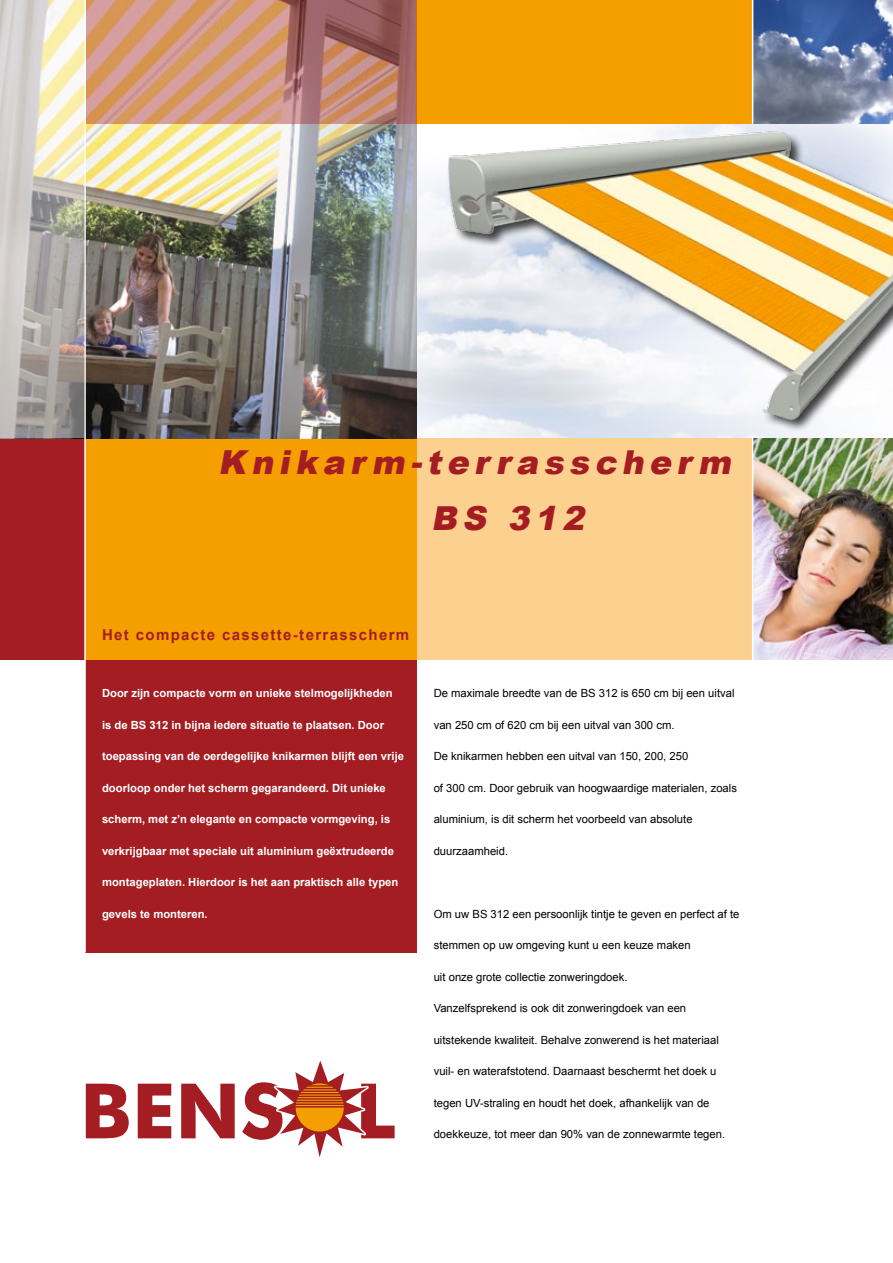
<style>
.page{position:relative;width:893px;height:1263px;background:#fff}
.page>*{position:absolute;margin:0;border:0;box-sizing:border-box;transform-origin:0 0}
.t1{font:italic 900 33px/55.5px "Arial";color:#a41d23}
.t2{font:700 15px "Arial";letter-spacing:.09em;color:#a41d23}
.t3{font:11.25px "Arial";color:#000}
.t4{font:700 11.25px "Arial";color:#fff}
</style>
<div class="page">
<img style="left:417px;top:123px;width:475px;height:315px">
<div style="left:0;top:438px;width:85px;height:221px;background:#a41d23"></div>
<div style="left:417px;top:438px;width:476px;height:221px;background:#fcd08e"></div>
<div style="left:85px;top:659px;width:332px;height:293px;background:#a41d23"></div>
<div style="left:85px;top:438px;width:332px;height:221px;background:#f49e00"></div>
<img style="left:86px;top:123px;width:331px;height:315px">
<div style="left:417px;top:0;width:335px;height:123px;background:#f49e00"></div>
<svg style="left:86px;top:0;width:331px;height:123px;background:#c48973"></svg>
<hr style="left:84px;top:0;width:2px;height:952px;background:#fff">
<img style="left:753px;top:438px;width:140px;height:221px">
<div style="left:447px;top:131px;width:446px;height:302px;background:#000;opacity:.75"></div>
<img style="left:447px;top:125px;width:446px;height:295px">
<hr style="left:752px;top:438px;width:1px;height:227px;background:#fff">
<img style="left:753px;top:0;width:140px;height:123px">
<svg style="left:0;top:0;width:84px;height:438px;background:#c7c2b8"></svg>
<svg style="left:86px;top:1061px;width:309px;height:96px"></svg>
<h1 class="t1" style="left:431px;top:434px;width:309px;text-indent:-213px">Knikarm-terrasscherm<br>BS 312</h1>
<h2 class="t2" style="left:102px;top:625px;width:309px">Het compacte cassette-terrasscherm</h2>
<p class="t4" style="left:102px;top:686px;width:292px">Door zijn compacte vorm en unieke stelmogelijkheden</p>
<p class="t4" style="left:102px;top:717px;width:283px">is de BS 312 in bijna iedere situatie te plaatsen. Door</p>
<p class="t4" style="left:102px;top:749px;width:303px">toepassing van de oerdegelijke knikarmen blijft een vrije</p>
<p class="t4" style="left:102px;top:780px;width:285px">doorloop onder het scherm gegarandeerd. Dit unieke</p>
<p class="t4" style="left:102px;top:812px;width:290px">scherm, met z’n elegante en compacte vormgeving, is</p>
<p class="t4" style="left:102px;top:843px;width:293px">verkrijgbaar met speciale uit aluminium geëxtrudeerde</p>
<p class="t4" style="left:102px;top:875px;width:298px">montageplaten. Hierdoor is het aan praktisch alle typen</p>
<p class="t4" style="left:102px;top:906px;width:107px">gevels te monteren.</p>
<p class="t3" style="left:434px;top:686px;width:302px">De maximale breedte van de BS 312 is 650 cm bij een uitval</p>
<p class="t3" style="left:434px;top:717px;width:242px">van 250 cm of 620 cm bij een uitval van 300 cm.</p>
<p class="t3" style="left:434px;top:749px;width:256px">De knikarmen hebben een uitval van 150, 200, 250</p>
<p class="t3" style="left:434px;top:780px;width:305px">of 300 cm. Door gebruik van hoogwaardige materialen, zoals</p>
<p class="t3" style="left:434px;top:812px;width:260px">aluminium, is dit scherm het voorbeeld van absolute</p>
<p class="t3" style="left:434px;top:843px;width:76px">duurzaamheid.</p>
<p class="t3" style="left:434px;top:906px;width:307px">Om uw BS 312 een persoonlijk tintje te geven en perfect af te</p>
<p class="t3" style="left:434px;top:938px;width:258px">stemmen op uw omgeving kunt u een keuze maken</p>
<p class="t3" style="left:434px;top:969px;width:195px">uit onze grote collectie zonweringdoek.</p>
<p class="t3" style="left:434px;top:1001px;width:254px">Vanzelfsprekend is ook dit zonweringdoek van een</p>
<p class="t3" style="left:434px;top:1032px;width:287px">uitstekende kwaliteit. Behalve zonwerend is het materiaal</p>
<p class="t3" style="left:434px;top:1064px;width:284px">vuil- en waterafstotend. Daarnaast beschermt het doek u</p>
<p class="t3" style="left:434px;top:1095px;width:277px">tegen UV-straling en houdt het doek, afhankelijk van de</p>
<p class="t3" style="left:434px;top:1127px;width:293px">doekkeuze, tot meer dan 90% van de zonnewarmte tegen.</p>
</div>
